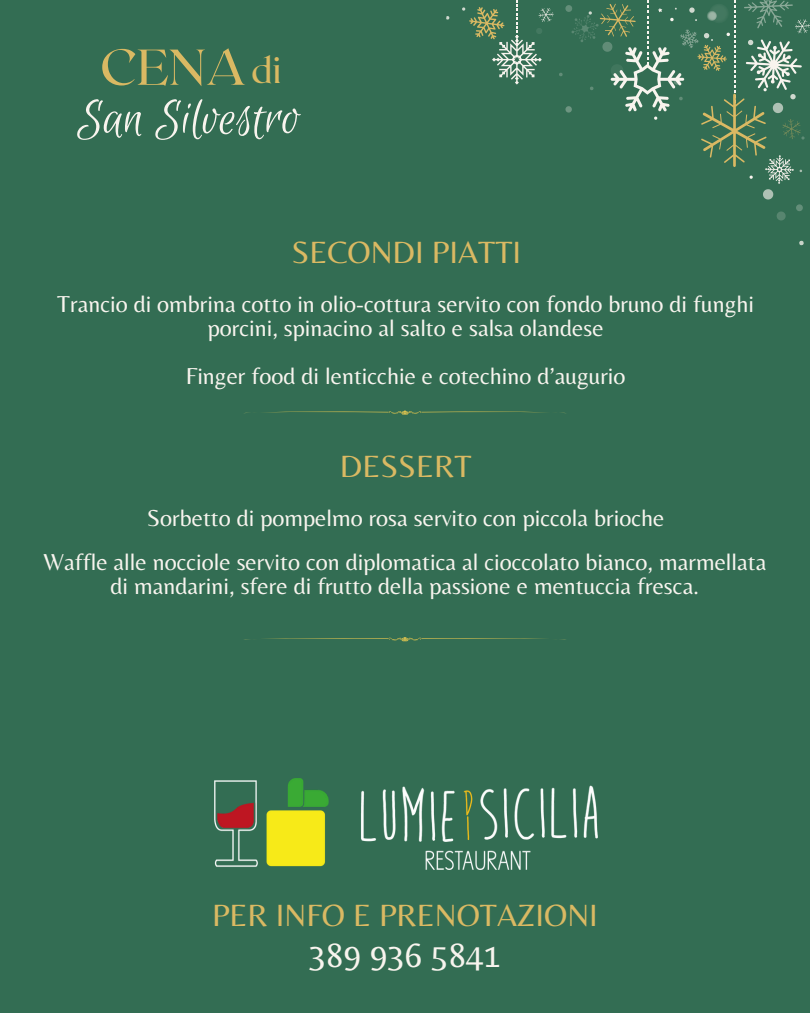
<style>
.page{position:relative;width:810px;height:1013px;background:#fff}
.page>*{position:absolute;margin:0;border:0;box-sizing:border-box;transform-origin:0 0}
.t1{font:54.4px "Euphoria Script";color:#f8f4ee}
.t2{font:50.3px "Roxborough CF";color:#dab963}
.t3{font:36.6px "Roxborough CF";color:#dab963}
.t4{font:35px "Belleza";color:#f8f4ee}
.t5{font:32px "Belleza";color:#dab963}
.t6{font:24px/24px "Belleza";color:#f8f4ee;text-align:center}
</style>
<div class="page">
<div style="left:0;top:0;width:810px;height:1012px;background:#336d53"></div>
<img style="left:215px;top:778px;width:383px;height:91px">
<svg style="left:244px;top:637px;width:322px;height:5px"></svg>
<svg style="left:244px;top:410px;width:322px;height:5px"></svg>
<svg style="left:799px;top:240px;width:5px;height:5px"></svg>
<svg style="left:446px;top:16px;width:4px;height:4px"></svg>
<svg style="left:462px;top:0;width:348px;height:220px"></svg>
<p class="t2" style="left:100px;top:34px;width:148px">CENA</p>
<p class="t3" style="left:251px;top:47px;width:32px">di</p>
<p class="t1" style="left:77px;top:89px;width:224px">San Silvestro</p>
<p class="t5" style="left:292px;top:233px;width:231px">SECONDI PIATTI</p>
<p class="t6" style="left:57px;top:292px;width:698px">Trancio di ombrina cotto in olio-cottura servito con fondo bruno di funghi porcini, spinacino al salto e salsa olandese</p>
<p class="t6" style="left:186px;top:363px;width:441px">Finger food di lenticchie e cotechino d’augurio</p>
<p class="t5" style="left:340px;top:447px;width:133px">DESSERT</p>
<p class="t6" style="left:147px;top:505px;width:519px">Sorbetto di pompelmo rosa servito con piccola brioche</p>
<p class="t6" style="left:44px;top:549px;width:724px">Waffle alle nocciole servito con diplomatica al cioccolato bianco, marmellata di mandarini, sfere di frutto della passione e mentuccia fresca.</p>
<p class="t5" style="left:212px;top:896px;width:387px">PER INFO E PRENOTAZIONI</p>
<p class="t4" style="left:309px;top:934px;width:194px">389 936 5841</p>
</div>
